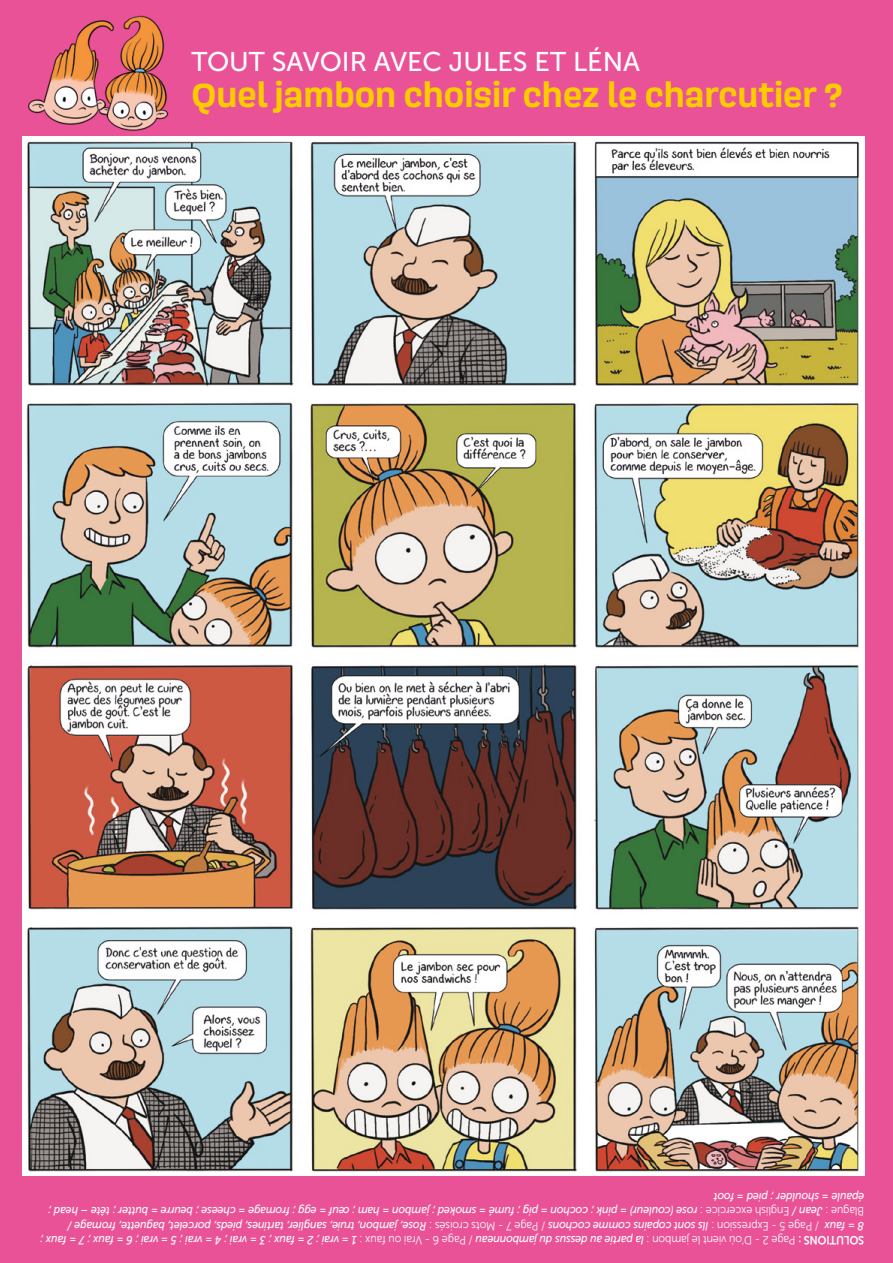
<style>
.page{position:relative;width:893px;height:1263px;background:#ea5297}
.page>*{position:absolute;margin:0;border:0;box-sizing:border-box;transform-origin:0 0}
.t1{font:700 34.5px "Scarlet";color:#fc0}
.t2{font:27px "Museo Sans 500";color:#fff}
.t3{font:italic 12px/14.4px "Museo Sans 500";letter-spacing:-.01em;color:#fff;scale:.9 1}
.s1{font-family:"Museo Sans 700";font-style:normal}
.s2{font-family:"Museo Sans 300";font-style:normal}
</style>
<div class="page">
<img style="left:28px;top:15px;width:141px;height:116px">
<img style="left:22px;top:136px;width:842px;height:1040px">
<h2 class="t2" style="left:191px;top:47px;width:450px">TOUT SAVOIR AVEC JULES ET LÉNA</h2>
<h1 class="t1" style="left:191px;top:72px;width:653px">Quel jambon choisir chez le charcutier ?</h1>
<p class="t3" style="left:864px;top:1247px;width:917px;rotate:-180deg"><span class="s1">SOLUTIONS :</span> <span class="s2">Page 2 - D’où vient le jambon :</span> la partie au dessus du jambonneau <span class="s2">/ Page 6 - Vrai ou faux :</span> 1 = vrai ; 2 = faux ; 3 = vrai ; 4 = vrai ; 5 = vrai ; 6 = faux ; 7 = faux ; 8 = faux <span class="s2">/ Page 5 - Expression :</span> Ils sont copains comme cochons <span class="s2">/ Page 7 - Mots croisés :</span> Rose, jambon, truie, sanglier, tartines, pieds, porcelet, baguette, fromage / <span class="s2">Blague :</span> Jean / <span class="s2">English excercice :</span> rose (couleur) = pink ; cochon = pig ; fumé = smoked ; jambon = ham ; œuf = egg ; fromage = cheese ; beurre = butter ; tête – head ; épaule = shoulder ; pied = foot</p>
</div>
